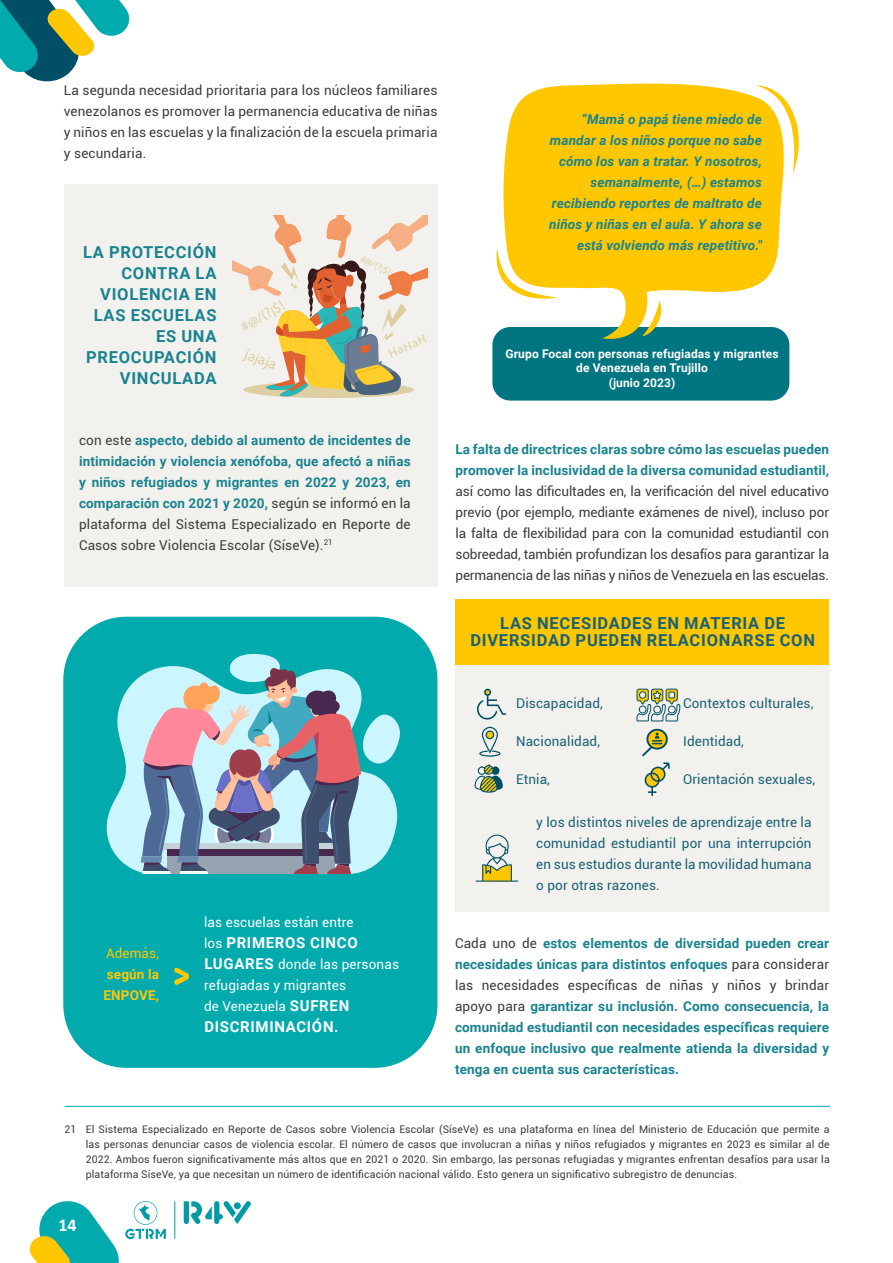
<style>
.page{position:relative;width:893px;height:1263px;background:#fff}
.page>*{position:absolute;margin:0;border:0;box-sizing:border-box;transform-origin:0 0}
.t1{font:700 18px "Calibri";color:#fff}
.t2{font:700 16.5px/21px "Roboto";letter-spacing:.045em;color:#1a838f;text-align:right}
.t3{font:700 16.5px/16.5px "Roboto";letter-spacing:.045em;color:#1a6175;text-align:center}
.t4{font:700 15px "Roboto";letter-spacing:.045em;color:#fff}
.t5{font:15px "Bahiana";color:#ddcfa2}
.t6{font:14.7px "Bahiana";color:#ddcfa2}
.t7{font:700 13.5px/21px "Roboto";letter-spacing:.01em;color:#1a838f;text-align:justify}
.t8{font:13.5px/21px "Roboto";color:#3c3c3b;text-align:justify}
.t9{font:13.5px/21px "Roboto";letter-spacing:.01em;color:#1a6175;text-align:justify}
.t10{font:italic 700 13.5px/21px "Roboto";letter-spacing:.01em;color:#1a838f;text-align:right}
.t11{font:13.5px/21px "Roboto";letter-spacing:.01em;color:#fff}
.t12{font:700 13.5px/21px "Roboto";letter-spacing:.01em;color:#ffc700}
.t13{font:13.5px "Roboto";letter-spacing:.01em;color:#ffc700}
.t14{font:12.6px "Bahiana";color:#ddcfa2}
.t15{font:700 12px/14.4px "Roboto";letter-spacing:.01em;color:#fff;text-align:center}
.t16{font:10.5px/15px "Roboto";letter-spacing:.01em;color:#3c3c3b;text-align:justify}
.t17{font:10.05px "Bahiana";color:#ddcfa2}
.s1{font-weight:400;color:#3c3c3b}
.s2{font-weight:400;font-size:13.5px}
.s3{font-weight:700;font-size:15px}
</style>
<div class="page">
<div style="left:455px;top:600px;width:374px;height:312px;background:#f2f1ed"></div>
<div style="left:455px;top:600px;width:374px;height:65px;background:#ffc700"></div>
<div style="left:492px;top:327px;width:297px;height:74px;background:#007582;border-radius:18px"></div>
<svg style="left:502px;top:83px;width:287px;height:258px;fill:#ffc700"></svg>
<svg style="left:642px;top:301px;width:19px;height:35px"></svg>
<svg style="left:756px;top:85px;width:43px;height:88px"></svg>
<svg style="left:496px;top:249px;width:61px;height:50px"></svg>
<div style="left:63px;top:617px;width:374px;height:451px;background:#00aaad;border-radius:63px"></div>
<hr style="left:65px;top:1106px;width:765px;height:1px;background:#00aaad">
<div style="left:64px;top:185px;width:373px;height:402px;background:#f2f1ed"></div>
<svg style="left:174px;top:968px;width:15px;height:17px"></svg>
<svg style="left:232px;top:215px;width:195px;height:183px"></svg>
<svg style="left:106px;top:676px;width:35px;height:197px;fill:#cbf5ff"></svg>
<svg style="left:141px;top:653px;width:259px;height:221px;background:#8da8b7"></svg>
<svg style="left:636px;top:688px;width:45px;height:34px"></svg>
<svg style="left:477px;top:689px;width:29px;height:31px"></svg>
<svg style="left:479px;top:727px;width:21px;height:30px"></svg>
<svg style="left:475px;top:765px;width:28px;height:28px"></svg>
<svg style="left:642px;top:729px;width:26px;height:27px"></svg>
<svg style="left:645px;top:762px;width:25px;height:34px"></svg>
<svg style="left:476px;top:835px;width:42px;height:47px"></svg>
<svg style="left:0;top:0;width:130px;height:82px"></svg>
<svg style="left:29px;top:1201px;width:137px;height:62px"></svg>
<svg style="left:184px;top:1201px;width:67px;height:23px"></svg>
<hr style="left:174px;top:1201px;width:1px;height:38px;background:#009ba4">
<p class="t8" style="left:64px;top:79px;width:375px">La segunda necesidad prioritaria para los núcleos familiares venezolanos es promover la permanencia educativa de niñas y niños en las escuelas y la finalización de la escuela primaria y secundaria.</p>
<p class="t2" style="left:83px;top:241px;width:135px">LA PROTECCIÓN</p>
<p class="t2" style="left:86px;top:262px;width:132px">CONTRA LA<br>VIOLENCIA EN<br>LAS ESCUELAS<br>ES UNA<br>PREOCUPACIÓN<br>VINCULADA</p>
<p class="t6" style="left:237px;top:320px;width:49px;rotate:-30deg">#@/(?¡$!</p>
<p class="t5" style="left:249px;top:345px;width:34px;rotate:20deg">jajaja</p>
<p class="t17" style="left:364px;top:252px;width:34px;rotate:28deg">#@/(?¡$!</p>
<p class="t14" style="left:386px;top:347px;width:48px;rotate:-24deg">HaHaHa</p>
<p class="t7" style="left:79px;top:429px;width:333px"><span class="s1">con este</span> aspecto, debido al aumento de incidentes de intimidación y violencia xenófoba, que afectó a niñas y niños refugiados y migrantes en 2022 y 2023, en comparación con 2021 y 2020, <span class="s1">según se informó en la plataforma del Sistema Especializado en Reporte de Casos sobre Violencia Escolar (SíseVe).</span><sup>21</sup></p>
<p class="t10" style="left:549px;top:108px;width:214px">“Mamá o papá tiene miedo de mandar a los niños porque no sabe cómo los van a tratar. Y nosotros, semanalmente, (…) estamos recibiendo reportes de maltrato de niños y niñas en el aula. Y ahora se está volviendo más repetitivo."</p>
<p class="t15" style="left:505px;top:346px;width:275px">Grupo Focal con personas refugiadas y migrantes de Venezuela en Trujillo<br>(junio 2023)</p>
<p class="t7" style="left:455px;top:438px;width:375px">La falta de directrices claras sobre cómo las escuelas pueden promover la inclusividad de la diversa comunidad estudiantil,</p>
<p class="t8" style="left:455px;top:480px;width:375px">así como las dificultades en, la verificación del nivel educativo previo (por ejemplo, mediante exámenes de nivel), incluso por la falta de flexibilidad para con la comunidad estudiantil con sobreedad, también profundizan los desafíos para garantizar la permanencia de las niñas y niños de Venezuela en las escuelas.</p>
<p class="t3" style="left:470px;top:614px;width:346px">LAS NECESIDADES EN MATERIA DE<br>DIVERSIDAD PUEDEN RELACIONARSE CON</p>
<p class="t13" style="left:106px;top:944px;width:55px">Además,</p>
<p class="t12" style="left:104px;top:964px;width:57px">según la<br>ENPOVE,</p>
<p class="t11" style="left:204px;top:911px;width:151px">las escuelas están entre</p>
<p class="t4" style="left:204px;top:932px;width:155px"><span class="s2">los</span> PRIMEROS CINCO</p>
<p class="t11" style="left:204px;top:953px;width:196px"><span class="s3">LUGARES</span> donde las personas refugiadas y migrantes<br>de Venezuela <span class="s3">SUFREN</span></p>
<p class="t4" style="left:204px;top:1016px;width:135px">DISCRIMINACIÓN.</p>
<p class="t9" style="left:516px;top:692px;width:88px">Discapacidad,</p>
<p class="t9" style="left:516px;top:730px;width:85px">Nacionalidad,</p>
<p class="t9" style="left:516px;top:768px;width:35px">Etnia,</p>
<p class="t9" style="left:536px;top:811px;width:277px">y los distintos niveles de aprendizaje entre la comunidad estudiantil por una interrupción en sus estudios durante la movilidad humana o por otras razones.</p>
<p class="t9" style="left:683px;top:692px;width:132px">Contextos culturales,</p>
<p class="t9" style="left:683px;top:730px;width:62px">Identidad,</p>
<p class="t9" style="left:683px;top:768px;width:134px">Orientación sexuales,</p>
<p class="t7" style="left:455px;top:932px;width:376px"><span class="s1">Cada uno de</span> estos elementos de diversidad pueden crear necesidades únicas para distintos enfoques <span class="s1">para considerar las necesidades específicas de niñas y niños y brindar apoyo para</span> garantizar su inclusión. Como consecuencia, la comunidad estudiantil con necesidades específicas requiere un enfoque inclusivo que realmente atienda la diversidad y tenga en cuenta sus características.</p>
<p class="t16" style="left:86px;top:1121px;width:745px;text-indent:-21px">21 El Sistema Especializado en Reporte de Casos sobre Violencia Escolar (SíseVe) es una plataforma en línea del Ministerio de Educación que permite a las personas denunciar casos de violencia escolar. El número de casos que involucran a niñas y niños refugiados y migrantes en 2023 es similar al de 2022. Ambos fueron significativamente más altos que en 2021 o 2020. Sin embargo, las personas refugiadas y migrantes enfrentan desafíos para usar la plataforma SíseVe, ya que necesitan un número de identificación nacional válido. Esto genera un significativo subregistro de denuncias.</p>
<h1 class="t1" style="left:58px;top:1212px;width:20px">14</h1>
</div>
